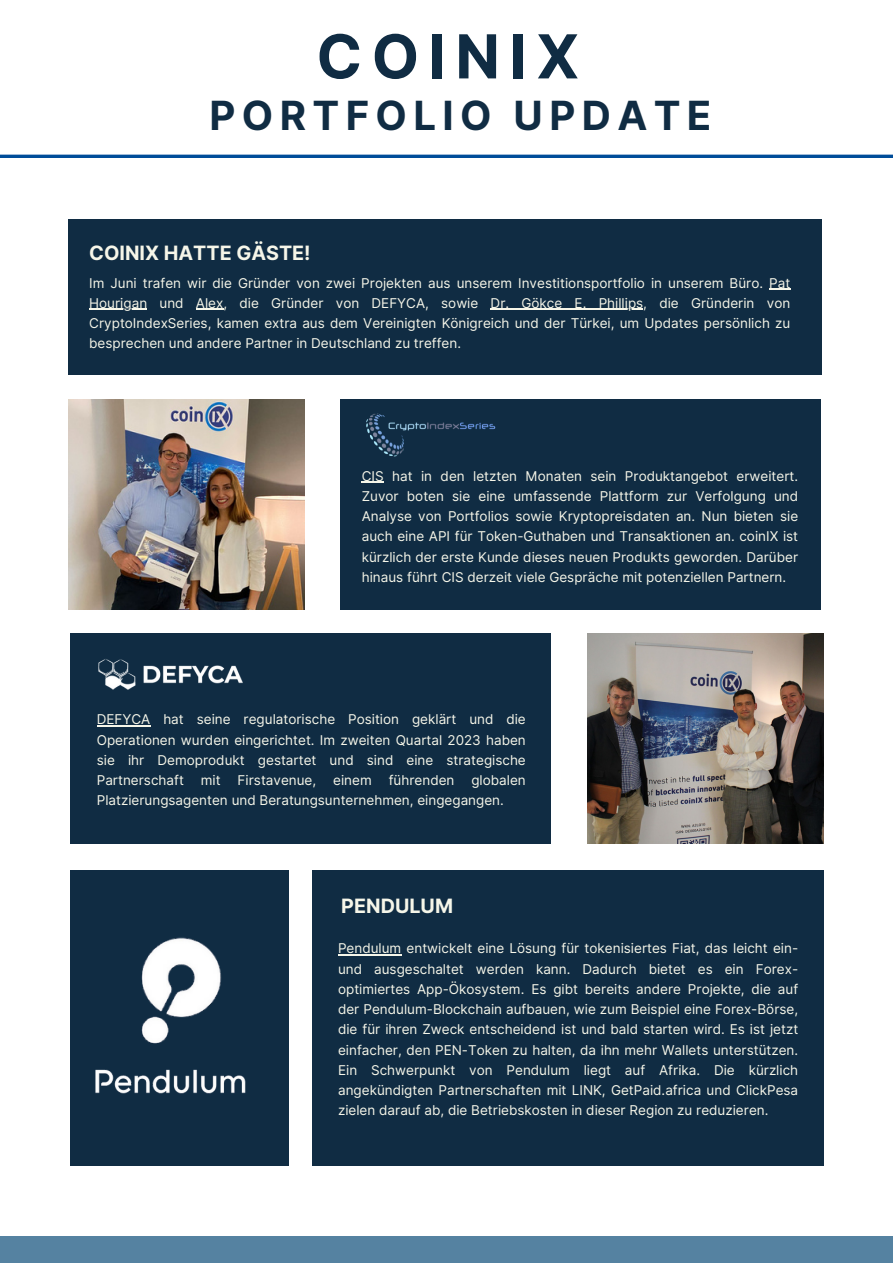
<style>
.page{position:relative;width:893px;height:1264px;background:#fff}
.page>*{position:absolute;margin:0;border:0;box-sizing:border-box;transform-origin:0 0}
.t1{font:700 60.6px "Inter";letter-spacing:.16em;color:#102c43}
.t2{font:700 40.2px "Inter";letter-spacing:.16em;color:#102c43}
.t3{font:700 19.8px "Inter";color:#f6f6e9}
.t4{font:13.5px/20.2px "Inter";color:#f6f6e9;text-align:justify}
</style>
<div class="page">
<img style="left:69px;top:399px;width:236px;height:210px">
<hr style="left:0;top:155px;width:892px;height:3px;background:#004d99">
<div style="left:0;top:1235px;width:892px;height:27px;background:#5582a1"></div>
<div style="left:340px;top:399px;width:480px;height:210px;background:#102c43"></div>
<img style="left:366px;top:413px;width:130px;height:44px">
<img style="left:587px;top:633px;width:236px;height:210px">
<div style="left:69px;top:220px;width:753px;height:155px;background:#102c43"></div>
<div style="left:70px;top:633px;width:481px;height:210px;background:#102c43"></div>
<img style="left:98px;top:659px;width:145px;height:31px">
<hr style="left:769px;top:288px;width:21px;height:2px;background:#f6f6e9">
<hr style="left:89px;top:309px;width:58px;height:1px;background:#f6f6e9">
<svg style="left:196px;top:309px;width:27px;height:1px"></svg>
<hr style="left:490px;top:309px;width:153px;height:1px;background:#f6f6e9">
<svg style="left:362px;top:482px;width:22px;height:1px"></svg>
<hr style="left:97px;top:725px;width:53px;height:1px;background:#f6f6e9">
<div style="left:313px;top:870px;width:511px;height:295px;background:#102c43"></div>
<div style="left:70px;top:870px;width:219px;height:295px;background:#102c43"></div>
<img style="left:95px;top:1069px;width:151px;height:25px">
<img style="left:141px;top:937px;width:81px;height:107px">
<hr style="left:338px;top:954px;width:63px;height:1px;background:#f6f6e9">
<p class="t1" style="left:316px;top:20px;width:264px">COINIX</p>
<p class="t2" style="left:209px;top:91px;width:503px">PORTFOLIO UPDATE</p>
<p class="t3" style="left:89px;top:241px;width:223px">COINIX HATTE GÄSTE!</p>
<p class="t4" style="left:89px;top:272px;width:702px">Im Juni trafen wir die Gründer von zwei Projekten aus unserem Investitionsportfolio in unserem Büro. Pat Hourigan und Alex, die Gründer von DEFYCA, sowie Dr. Gökce E. Phillips, die Gründerin von CryptoIndexSeries, kamen extra aus dem Vereinigten Königreich und der Türkei, um Updates persönlich zu besprechen und andere Partner in Deutschland zu treffen.</p>
<p class="t4" style="left:362px;top:465px;width:438px">CIS hat in den letzten Monaten sein Produktangebot erweitert.<br>Zuvor boten sie eine umfassende Plattform zur Verfolgung und Analyse von Portfolios sowie Kryptopreisdaten an. Nun bieten sie auch eine API für Token-Guthaben und Transaktionen an. coinIX ist kürzlich der erste Kunde dieses neuen Produkts geworden. Darüber hinaus führt CIS derzeit viele Gespräche mit potenziellen Partnern.</p>
<p class="t4" style="left:97px;top:709px;width:430px">DEFYCA hat seine regulatorische Position geklärt und die Operationen wurden eingerichtet. Im zweiten Quartal 2023 haben sie ihr Demoprodukt gestartet und sind eine strategische Partnerschaft</p>
<p class="t4" style="left:201px;top:770px;width:21px">mit</p>
<p class="t4" style="left:238px;top:770px;width:80px">Firstavenue,</p>
<p class="t4" style="left:333px;top:770px;width:40px">einem</p>
<p class="t4" style="left:388px;top:770px;width:67px">führenden</p>
<p class="t4" style="left:97px;top:770px;width:430px;text-indent:374px">globalen<br>Platzierungsagenten und Beratungsunternehmen, eingegangen.</p>
<p class="t3" style="left:341px;top:893px;width:113px">PENDULUM</p>
<p class="t4" style="left:338px;top:938px;width:461px">Pendulum entwickelt eine Lösung für tokenisiertes Fiat, das leicht ein&shy;und ausgeschaltet werden kann. Dadurch bietet es ein Forex&shy;optimiertes App-Ökosystem. Es gibt bereits andere Projekte, die auf der Pendulum-Blockchain aufbauen, wie zum Beispiel eine Forex-Börse, die für ihren Zweck entscheidend ist und bald starten wird. Es ist jetzt einfacher, den PEN-Token zu halten, da ihn mehr Wallets unterstützen.<br>Ein Schwerpunkt von Pendulum liegt auf Afrika. Die kürzlich angekündigten Partnerschaften mit LINK, GetPaid.africa und ClickPesa zielen darauf ab, die Betriebskosten in dieser Region zu reduzieren.</p>
</div>
